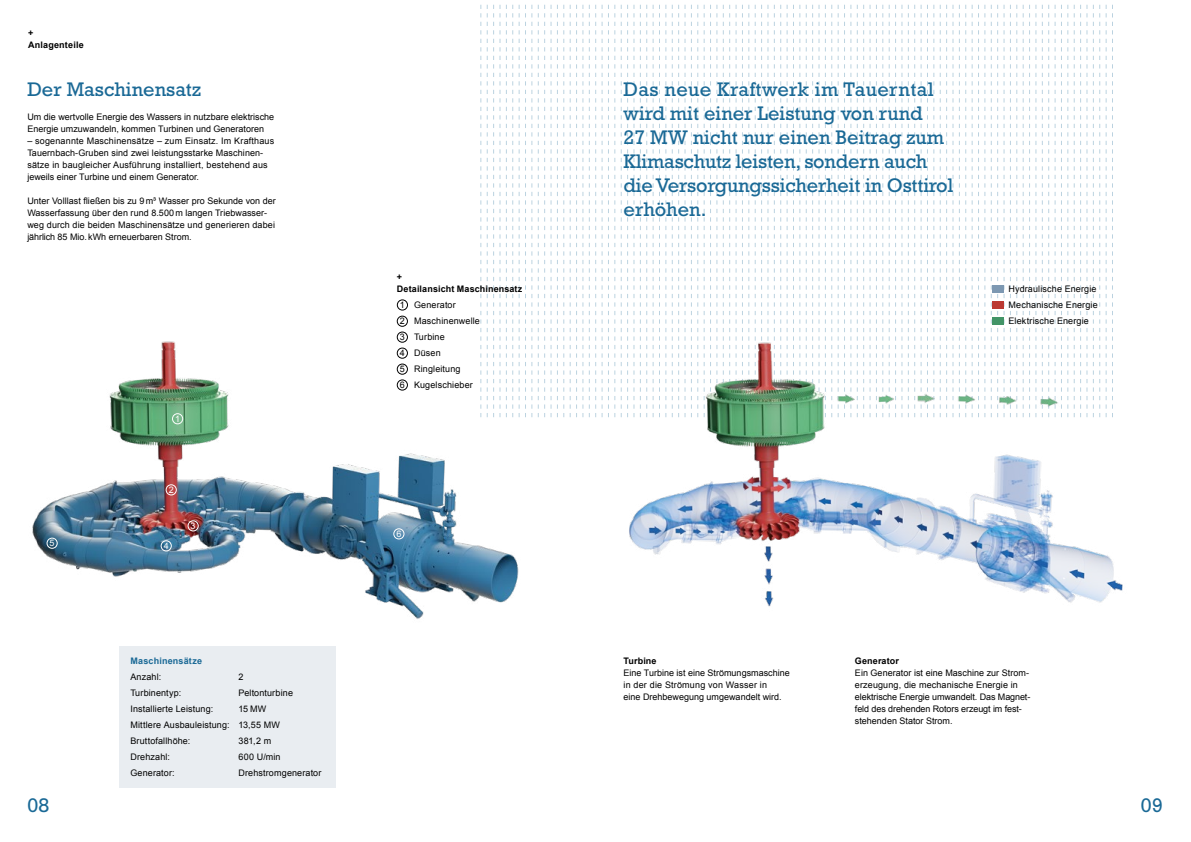
<style>
.page{position:relative;width:1191px;height:842px;background:#fff}
.page>*{position:absolute;margin:0;border:0;box-sizing:border-box;transform-origin:0 0}
.t1{font:20px/24px "Rockwell Std";color:#1a6996}
.t2{font:9px/12px "Arial";letter-spacing:.01em;color:#000}
.t3{font:700 9px/12px "Arial";letter-spacing:.015em;color:#000}
.t4{font:700 9px "Arial";letter-spacing:.02em;color:#1a6996}
.t5{font:9px "Arial";color:#fff}
</style>
<div class="page">
<svg style="left:480px;top:4px;width:14px;height:259px"></svg>
<svg style="left:500px;top:4px;width:13px;height:259px"></svg>
<svg style="left:519px;top:4px;width:7px;height:259px"></svg>
<svg style="left:532px;top:4px;width:13px;height:259px"></svg>
<svg style="left:551px;top:4px;width:13px;height:413px"></svg>
<svg style="left:570px;top:4px;width:7px;height:413px"></svg>
<svg style="left:583px;top:4px;width:13px;height:413px"></svg>
<svg style="left:602px;top:4px;width:13px;height:413px"></svg>
<svg style="left:621px;top:4px;width:7px;height:260px"></svg>
<svg style="left:634px;top:4px;width:13px;height:260px"></svg>
<svg style="left:653px;top:4px;width:13px;height:260px"></svg>
<svg style="left:672px;top:4px;width:7px;height:260px"></svg>
<svg style="left:685px;top:4px;width:13px;height:260px"></svg>
<svg style="left:704px;top:4px;width:13px;height:260px"></svg>
<svg style="left:723px;top:4px;width:7px;height:260px"></svg>
<svg style="left:736px;top:4px;width:13px;height:260px"></svg>
<svg style="left:755px;top:4px;width:7px;height:260px"></svg>
<svg style="left:768px;top:4px;width:13px;height:260px"></svg>
<svg style="left:787px;top:4px;width:13px;height:260px"></svg>
<svg style="left:806px;top:4px;width:7px;height:260px"></svg>
<svg style="left:819px;top:4px;width:13px;height:260px"></svg>
<svg style="left:838px;top:4px;width:13px;height:260px"></svg>
<svg style="left:857px;top:4px;width:7px;height:260px"></svg>
<svg style="left:870px;top:4px;width:13px;height:260px"></svg>
<svg style="left:889px;top:4px;width:13px;height:260px"></svg>
<svg style="left:908px;top:4px;width:7px;height:260px"></svg>
<svg style="left:921px;top:4px;width:13px;height:260px"></svg>
<svg style="left:940px;top:4px;width:13px;height:260px"></svg>
<svg style="left:959px;top:4px;width:7px;height:260px"></svg>
<svg style="left:972px;top:4px;width:13px;height:260px"></svg>
<svg style="left:991px;top:4px;width:7px;height:260px"></svg>
<svg style="left:1004px;top:4px;width:13px;height:260px"></svg>
<svg style="left:1023px;top:4px;width:13px;height:260px"></svg>
<svg style="left:1042px;top:4px;width:7px;height:260px"></svg>
<svg style="left:1055px;top:4px;width:13px;height:260px"></svg>
<svg style="left:1074px;top:4px;width:13px;height:260px"></svg>
<svg style="left:1093px;top:4px;width:7px;height:260px"></svg>
<svg style="left:1106px;top:4px;width:7px;height:260px"></svg>
<img style="left:612px;top:264px;width:511px;height:343px">
<img style="left:32px;top:263px;width:526px;height:356px">
<div style="left:172px;top:413px;width:11px;height:11px;border:1px solid #fff;border-radius:50%"></div>
<div style="left:188px;top:520px;width:10px;height:11px;border:1px solid #fff;border-radius:50%"></div>
<div style="left:166px;top:484px;width:11px;height:11px;border:1px solid #fff;border-radius:50%"></div>
<div style="left:161px;top:540px;width:10px;height:11px;border:1px solid #fff;border-radius:50%"></div>
<div style="left:47px;top:538px;width:10px;height:10px;border:1px solid #fff;border-radius:50%"></div>
<div style="left:393px;top:528px;width:11px;height:11px;border:1px solid #fff;border-radius:50%"></div>
<div style="left:397px;top:300px;width:11px;height:10px;border:1px solid #000;border-radius:50%"></div>
<div style="left:397px;top:316px;width:11px;height:11px;border:1px solid #000;border-radius:50%"></div>
<div style="left:397px;top:332px;width:11px;height:10px;border:1px solid #000;border-radius:50%"></div>
<div style="left:397px;top:348px;width:11px;height:10px;border:1px solid #000;border-radius:50%"></div>
<div style="left:397px;top:364px;width:11px;height:10px;border:1px solid #000;border-radius:50%"></div>
<div style="left:397px;top:380px;width:11px;height:10px;border:1px solid #000;border-radius:50%"></div>
<div style="left:120px;top:647px;width:216px;height:141px;background:#e9edf1"></div>
<div style="left:992px;top:285px;width:11px;height:7px;background:#7d98b2"></div>
<div style="left:992px;top:301px;width:11px;height:7px;background:#bb3932"></div>
<div style="left:992px;top:317px;width:11px;height:7px;background:#429467"></div>
<p class="t3" style="left:28px;top:27px;width:57px">+<br>Anlagenteile</p>
<h1 class="t1" style="left:27px;top:77px;width:175px">Der Maschinensatz</h1>
<p class="t2" style="left:27px;top:111px;width:248px">Um die wertvolle Energie des Wassers in nutzbare elektrische<br>Energie umzuwandeln, kommen Turbinen und Generatoren</p>
<p class="t2" style="left:27px;top:135px;width:248px">– sogenannte Maschinensätze – zum Einsatz. Im Krafthaus Tauernbach-Gruben sind zwei leistungsstarke Maschinen-- sätze in baugleicher Ausführung installiert, bestehend aus jeweils einer Turbine und einem Generator.</p>
<p class="t2" style="left:27px;top:195px;width:250px">Unter Volllast fließen bis zu 9m³ Wasser pro Sekunde von der Wasserfassung über den rund 8.500m langen Triebwasser&shy;weg durch die beiden Maschinensätze und generieren dabei jährlich 85 Mio. kWh erneuerbaren Strom.</p>
<p class="t5" style="left:175px;top:413px;width:7px">1</p>
<p class="t5" style="left:50px;top:537px;width:7px">5</p>
<p class="t5" style="left:169px;top:484px;width:7px">2</p>
<p class="t5" style="left:164px;top:540px;width:7px">4</p>
<p class="t5" style="left:191px;top:520px;width:7px">3</p>
<p class="t4" style="left:130px;top:655px;width:73px">Maschinensätze</p>
<p class="t2" style="left:130px;top:671px;width:32px">Anzahl:</p>
<p class="t2" style="left:238px;top:671px;width:7px">2</p>
<p class="t2" style="left:130px;top:687px;width:52px">Turbinentyp:</p>
<p class="t2" style="left:238px;top:687px;width:56px">Peltonturbine</p>
<p class="t2" style="left:130px;top:703px;width:84px">Installierte Leistung:</p>
<p class="t2" style="left:130px;top:701px;width:151px;line-height:16px;text-indent:108px">15 MW<br>Mittlere Ausbauleistung: 13,55 MW<br>Bruttofallhöhe:</p>
<p class="t2" style="left:238px;top:735px;width:34px">381,2 m</p>
<p class="t2" style="left:130px;top:751px;width:41px">Drehzahl:</p>
<p class="t2" style="left:238px;top:751px;width:44px">600 U/min</p>
<p class="t2" style="left:130px;top:767px;width:46px">Generator:</p>
<p class="t2" style="left:238px;top:767px;width:85px">Drehstromgenerator</p>
<p class="t3" style="left:397px;top:271px;width:127px">+<br>Detailansicht Maschinensatz</p>
<p class="t2" style="left:400px;top:297px;width:82px;line-height:16px">1 Generator<br>2 Maschinenwelle<br>3 Turbine<br>4 Düsen<br>5 Ringleitung<br>6 Kugelschieber</p>
<p class="t5" style="left:396px;top:528px;width:7px">6</p>
<h1 class="t1" style="left:623px;top:77px;width:331px">Das neue Kraftwerk im Tauerntal wird mit einer Leistung von rund<br>27 MW nicht nur einen Beitrag zum<br>Klimaschutz leisten, sondern auch die Versorgungssicherheit in Osttirol erhöhen.</h1>
<p class="t2" style="left:1008px;top:281px;width:91px;line-height:16px">Hydraulische Energie<br>Mechanische Energie<br>Elektrische Energie</p>
<p class="t3" style="left:623px;top:655px;width:35px">Turbine</p>
<p class="t2" style="left:623px;top:667px;width:168px">Eine Turbine ist eine Strömungsmaschine in der die Strömung von Wasser in<br>eine Drehbewegung umgewandelt wird.</p>
<p class="t3" style="left:855px;top:655px;width:46px">Generator</p>
<p class="t2" style="left:855px;top:667px;width:177px">Ein Generator ist eine Maschine zur Strom&shy;erzeugung, die mechanische Energie in elektrische Energie umwandelt. Das Magnet&shy;feld des drehenden Rotors erzeugt im fest&shy;stehenden Stator Strom.</p>
<h1 class="t1" style="left:27px;top:793px;width:24px">08</h1>
<h1 class="t1" style="left:1140px;top:793px;width:24px">09</h1>
</div>
